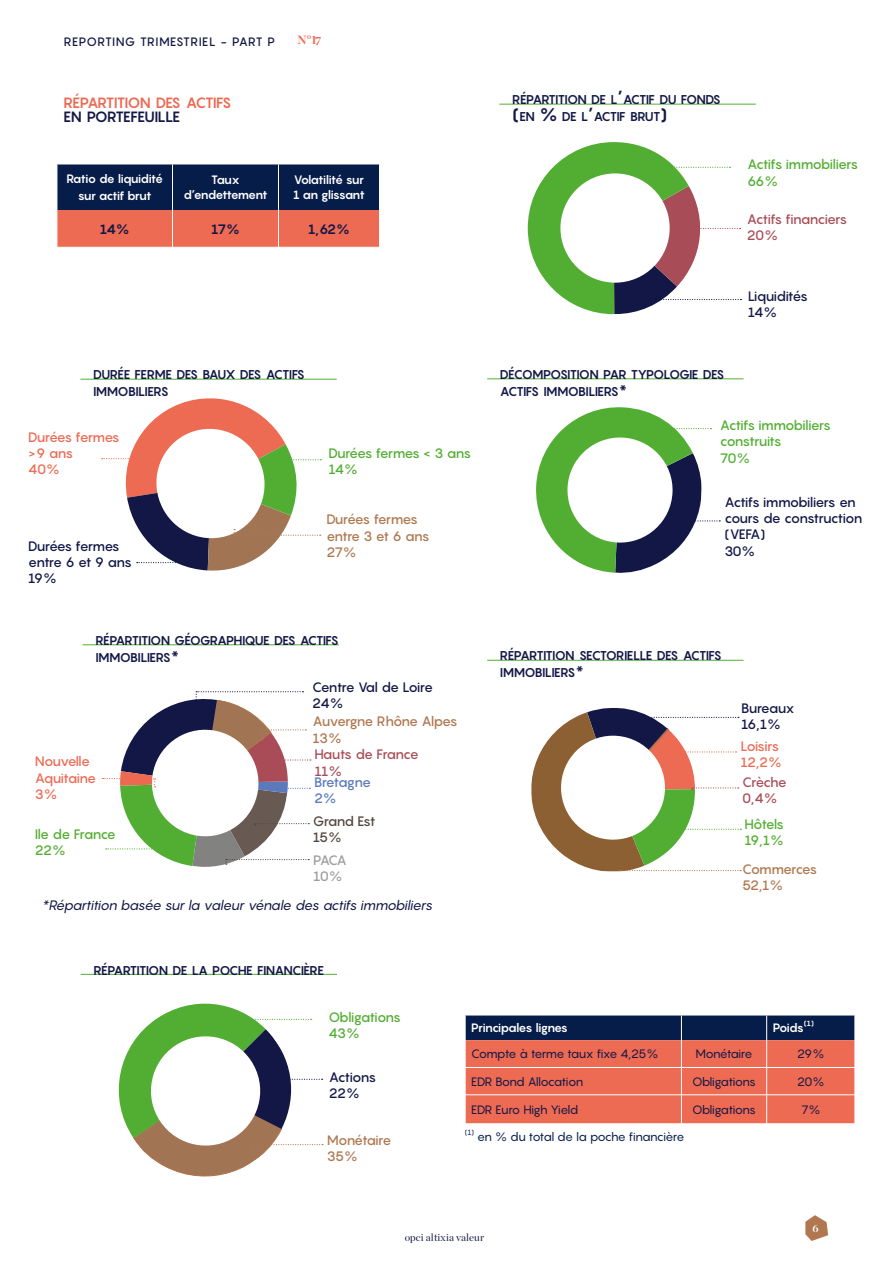
<style>
.page{position:relative;width:893px;height:1263px;background:#fff}
.page>*{position:absolute;margin:0;border:0;box-sizing:border-box;transform-origin:0 0}
.t1{font:700 14.7px "Pangram";letter-spacing:-.055em;color:#ed6a53}
.t2{font:700 14.7px "Pangram";letter-spacing:-.045em;color:#121746}
.t3{font:500 13.5px/16.2px "Pangram";letter-spacing:-.07em;color:#121746}
.t4{font:500 13.5px/16.2px "Pangram";letter-spacing:-.06em;color:#52ae32}
.t5{font:500 13.5px/16.2px "Pangram";letter-spacing:-.07em;color:#b07750}
.t6{font:italic 13.5px "Pangram";color:#121746}
.t7{font:500 13.5px/16.2px "Pangram";letter-spacing:-.07em;color:#ed6a53}
.t8{font:500 13.5px/16.2px "Pangram";letter-spacing:-.055em;color:#a84d57}
.t9{font:700 13.5px "Pangram";color:#121746}
.t10{font:500 13.5px/16.2px "Pangram";letter-spacing:-.075em;color:#534741}
.t11{font:500 13.5px/16.2px "Pangram";letter-spacing:-.07em;color:#5c79bb}
.t12{font:500 13.5px/16.2px "Pangram";letter-spacing:-.12em;color:#9d9d9c}
.t13{font:700 12.6px/16.5px "Pangram";letter-spacing:-.055em;color:#121746}
.t14{font:12px "Pangram";letter-spacing:-.05em;color:#121746}
.t15{font:700 12px/15px "Pangram";letter-spacing:-.065em;color:#fff;text-align:center}
.t16{font:12px "Pangram";letter-spacing:-.06em;color:#071d49}
.t17{font:500 12px "Pangram";letter-spacing:.035em;color:#121746}
.t18{font:700 12px "Chronicle Display";color:#ed6a53}
.t19{font:10.5px "Chronicle Display";letter-spacing:.01em;color:#121746}
.t20{font:700 10.5px "Chronicle Display";color:#fff}
.t21{font:700 7.5px "Pangram";color:#fff}
.t22{font:7.5px "Pangram";color:#071d49}
.s1{font-size:15px}
.s2{font-size:18px}
</style>
<div class="page">
<svg style="left:805px;top:1215px;width:23px;height:26px"></svg>
<hr style="left:487px;top:660px;width:256px;height:1px;background:#52ae32">
<svg style="left:58px;top:165px;width:321px;height:82px;background:#6e404d"></svg>
<hr style="left:172px;top:164px;width:1px;height:46px;background:#fff">
<hr style="left:278px;top:164px;width:1px;height:46px;background:#fff">
<hr style="left:172px;top:210px;width:1px;height:37px;background:#fff">
<hr style="left:278px;top:210px;width:1px;height:37px;background:#fff">
<hr style="left:487px;top:379px;width:256px;height:1px;background:#52ae32">
<svg style="left:536px;top:407px;width:184px;height:166px"></svg>
<hr style="left:499px;top:104px;width:257px;height:1px;background:#52ae32">
<svg style="left:527px;top:142px;width:214px;height:172px"></svg>
<hr style="left:81px;top:974px;width:256px;height:1px;background:#52ae32">
<svg style="left:118px;top:1003px;width:205px;height:174px"></svg>
<svg style="left:465px;top:1015px;width:390px;height:108px;background:#ba5f57"></svg>
<hr style="left:83px;top:644px;width:256px;height:1px;background:#52ae32">
<hr style="left:80px;top:379px;width:257px;height:1px;background:#52ae32">
<svg style="left:101px;top:398px;width:220px;height:173px"></svg>
<svg style="left:102px;top:691px;width:209px;height:176px"></svg>
<svg style="left:531px;top:708px;width:210px;height:163px"></svg>
<p class="t17" style="left:64px;top:34px;width:213px">REPORTING TRIMESTRIEL - PART P</p>
<p class="t18" style="left:297px;top:30px;width:28px">N°16</p>
<p class="t18" style="left:315px;top:31px;width:8px">7</p>
<p class="t1" style="left:64px;top:93px;width:170px">RÉPARTITION DES ACTIFS</p>
<p class="t2" style="left:64px;top:107px;width:118px">EN PORTEFEUILLE</p>
<p class="t15" style="left:66px;top:171px;width:98px;line-height:16.5px">Ratio de liquidité sur actif brut</p>
<p class="t15" style="left:183px;top:172px;width:86px">Taux d’endettement</p>
<p class="t15" style="left:293px;top:172px;width:73px;text-align:left">Volatilité sur<br>1 an glissant</p>
<p class="t9" style="left:100px;top:220px;width:31px">14%</p>
<p class="t9" style="left:211px;top:220px;width:30px">17%</p>
<p class="t9" style="left:308px;top:220px;width:43px">1,62%</p>
<p class="t13" style="left:93px;top:366px;width:213px">DURÉE FERME DES BAUX DES ACTIFS<br>IMMOBILIERS</p>
<p class="t7" style="left:28px;top:429px;width:93px">Durées fermes &gt;9 ans<br>40%</p>
<p class="t3" style="left:28px;top:538px;width:105px">Durées fermes entre 6 et 9 ans<br>19%</p>
<p class="t4" style="left:328px;top:445px;width:144px">Durées fermes &lt; 3 ans<br>14%</p>
<p class="t5" style="left:326px;top:511px;width:105px">Durées fermes entre 3 et 6 ans<br>27%</p>
<p class="t13" style="left:95px;top:632px;width:245px">RÉPARTITION GÉOGRAPHIQUE DES ACTIFS<br>IMMOBILIERS<span class="s1">*</span></p>
<p class="t7" style="left:35px;top:753px;width:63px">Nouvelle<br>Aquitaine<br>3%</p>
<p class="t4" style="left:35px;top:825px;width:83px">Ile de France<br>22%</p>
<p class="t3" style="left:312px;top:679px;width:122px">Centre Val de Loire<br>24%</p>
<p class="t5" style="left:313px;top:713px;width:146px">Auvergne Rhône Alpes<br>13%</p>
<p class="t8" style="left:314px;top:746px;width:106px">Hauts de France<br>11%</p>
<p class="t11" style="left:314px;top:774px;width:58px">Bretagne<br>2%</p>
<p class="t10" style="left:313px;top:813px;width:64px">Grand Est<br>15%</p>
<p class="t12" style="left:313px;top:852px;width:35px">PACA<br>10%</p>
<p class="t6" style="left:41px;top:896px;width:396px">*Répartition basée surla valeurvénale des actifs immobiliers</p>
<p class="t13" style="left:93px;top:962px;width:232px">RÉPARTITION DE LA POCHE FINANCIÈRE</p>
<p class="t13" style="left:512px;top:91px;width:210px">RÉPARTITION DE L<span class="s2">’</span>ACTIF DU FONDS <span class="s2">(</span>EN <span class="s2">%</span> DE L<span class="s2">’</span>ACTIF BRUT<span class="s2">)</span></p>
<p class="t4" style="left:747px;top:156px;width:113px">Actifs immobiliers<br>66%</p>
<p class="t8" style="left:747px;top:210px;width:102px">Actifs financiers<br>20%</p>
<p class="t3" style="left:748px;top:288px;width:62px">Liquidités<br>14%</p>
<p class="t13" style="left:500px;top:366px;width:226px">DÉCOMPOSITION PAR TYPOLOGIE DES<br>ACTIFS IMMOBILIERS<span class="s1">*</span></p>
<p class="t4" style="left:720px;top:417px;width:113px">Actifs immobiliers construits<br>70%</p>
<p class="t3" style="left:724px;top:494px;width:139px">Actifs immobiliers en cours de construction (VEFA)<br>30%</p>
<p class="t13" style="left:500px;top:647px;width:223px">RÉPARTITION SECTORIELLE DES ACTIFS<br>IMMOBILIERS<span class="s1">*</span></p>
<p class="t3" style="left:741px;top:700px;width:55px">Bureaux<br>16,1%</p>
<p class="t7" style="left:740px;top:738px;width:43px">Loisirs<br>12,2%</p>
<p class="t8" style="left:742px;top:774px;width:46px">Crèche<br>0,4%</p>
<p class="t4" style="left:744px;top:815px;width:41px">Hôtels<br>19,1%</p>
<p class="t5" style="left:742px;top:861px;width:77px">Commerces<br>52,1%</p>
<p class="t4" style="left:328px;top:1008px;width:74px">Obligations<br>43%</p>
<p class="t3" style="left:329px;top:1069px;width:49px">Actions<br>22%</p>
<p class="t5" style="left:327px;top:1131px;width:66px">Monétaire<br>35%</p>
<p class="t15" style="left:471px;top:1020px;width:98px">Principales lignes</p>
<p class="t15" style="left:773px;top:1020px;width:33px">Poids</p>
<p class="t21" style="left:804px;top:1018px;width:12px">(1)</p>
<p class="t14" style="left:471px;top:1046px;width:189px">Compte à terme taux fixe 4,25%</p>
<p class="t14" style="left:695px;top:1046px;width:59px">Monétaire</p>
<p class="t14" style="left:797px;top:1046px;width:29px">29%</p>
<p class="t14" style="left:471px;top:1073px;width:114px">EDR Bond Allocation</p>
<p class="t14" style="left:692px;top:1073px;width:66px">Obligations</p>
<p class="t14" style="left:797px;top:1073px;width:29px">20%</p>
<p class="t14" style="left:471px;top:1102px;width:109px">EDR Euro High Yield</p>
<p class="t14" style="left:692px;top:1102px;width:66px">Obligations</p>
<p class="t14" style="left:801px;top:1102px;width:21px">7%</p>
<p class="t22" style="left:465px;top:1128px;width:11px">(1)</p>
<p class="t16" style="left:477px;top:1129px;width:209px">en % du total de la poche financière</p>
<p class="t19" style="left:405px;top:1229px;width:81px">opci altixia valeur</p>
<p class="t20" style="left:813px;top:1219px;width:8px">6</p>
</div>
